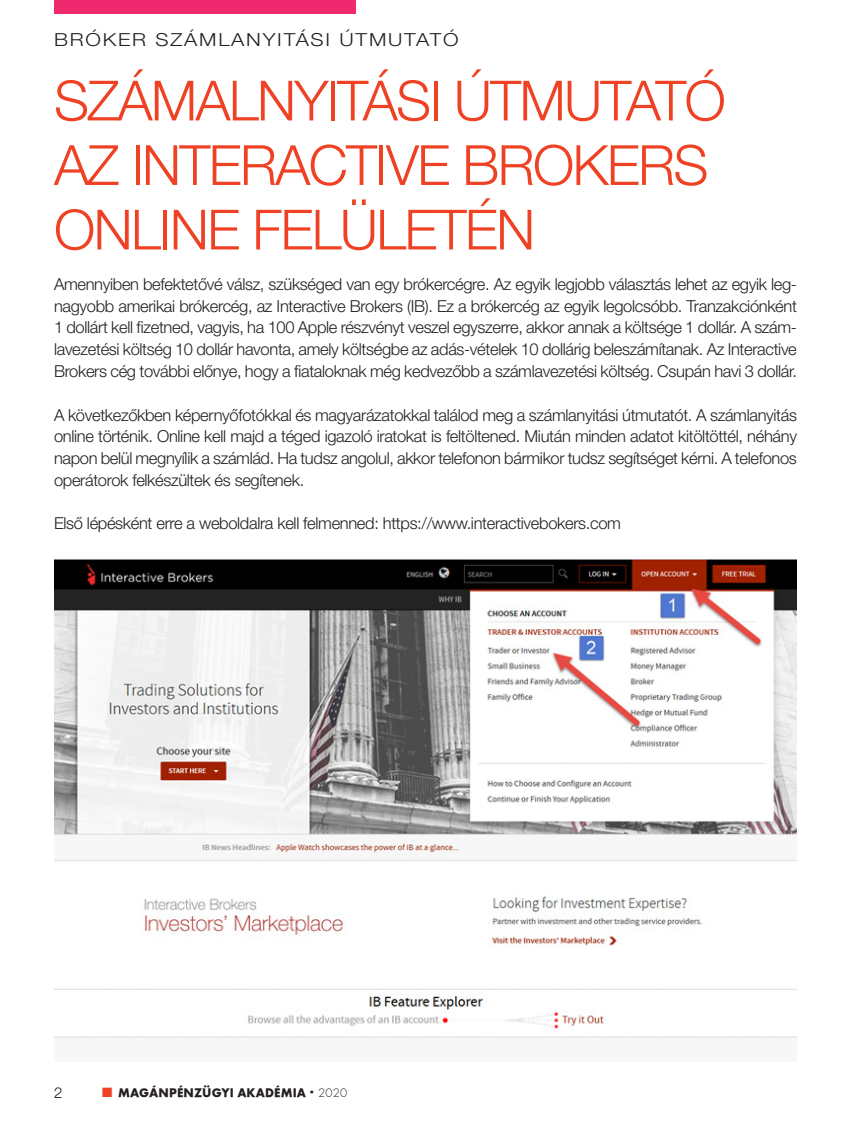
<style>
.page{position:relative;width:851px;height:1127px;background:#fff}
.page>*{position:absolute;margin:0;border:0;box-sizing:border-box;transform-origin:0 0}
.t1{font:300 55.5px/64.5px "Helvetica Neue LT Pro";letter-spacing:-.03em;color:#ef4124}
.t2{font:300 18px "Helvetica Neue LT Pro";letter-spacing:.085em;color:#231f20;scale:1.16 1}
.t3{font:300 16.5px/21.8px "Helvetica Neue LT Pro";letter-spacing:-.02em;color:#231f20;text-align:justify}
.Oldalszam{font:300 15px "Helvetica Neue LT Pro";color:#231f20}
.t4{font:700 12.9px "Futura PFL";letter-spacing:.01em;color:#231f20}
.s1{font-family:"Futura";font-weight:300;font-size:7.95px}
.s2{font-family:"Futura";font-weight:300;font-size:11.55px}
</style>
<div class="page">
<div style="left:54px;top:0;width:301px;height:14px;background:#ee296e"></div>
<img style="left:54px;top:560px;width:742px;height:479px">
<p class="t2" style="left:54px;top:28px;width:350px">BRÓKER SZÁMLANYITÁSI ÚTMUTATÓ</p>
<p class="t1" style="left:54px;top:67px;width:673px">SZÁMALNYITÁSI ÚTMUTATÓ<br>AZ INTERACTIVE BROKERS<br>ONLINE FELÜLETÉN</p>
<p class="t3" style="left:54px;top:273px;width:744px">Amennyiben befektetővé válsz, szükséged van egy brókercégre. Az egyik legjobb választás lehet az egyik leg&shy;nagyobb amerikai brókercég, az Interactive Brokers (IB). Ez a brókercég az egyik legolcsóbb. Tranzakciónként 1 dollárt kell fizetned, vagyis, ha 100 Apple részvényt veszel egyszerre, akkor annak a költsége 1 dollár. A szám&shy;lavezetési költség 10 dollár havonta, amely költségbe az adás-vételek 10 dollárig beleszámítanak. Az Interactive Brokers cég további előnye, hogy a fiataloknak még kedvezőbb a számlavezetési költség. Csupán havi 3 dollár.</p>
<p class="t3" style="left:54px;top:403px;width:744px">A következőkben képernyőfotókkal és magyarázatokkal találod meg a számlanyitási útmutatót. A számlanyitás online történik. Online kell majd a téged igazoló iratokat is feltöltened. Miután minden adatot kitöltöttél, néhány napon belül megnyílik a számlád. Ha tudsz angolul, akkor telefonon bármikor tudsz segítséget kérni. A telefonos operátorok felkészültek és segítenek.</p>
<p class="t3" style="left:54px;top:512px;width:568px">Első lépésként erre a weboldalra kell felmenned: https://www.interactivebokers.com</p>
<p class="Oldalszam" style="left:54px;top:1083px;width:10px">2</p>
<p class="t4" style="left:118px;top:1084px;width:230px">MAGÁNPÉNZÜGYI AKADÉMIA <span class="s1">•</span> <span class="s2">2020</span></p>
</div>
